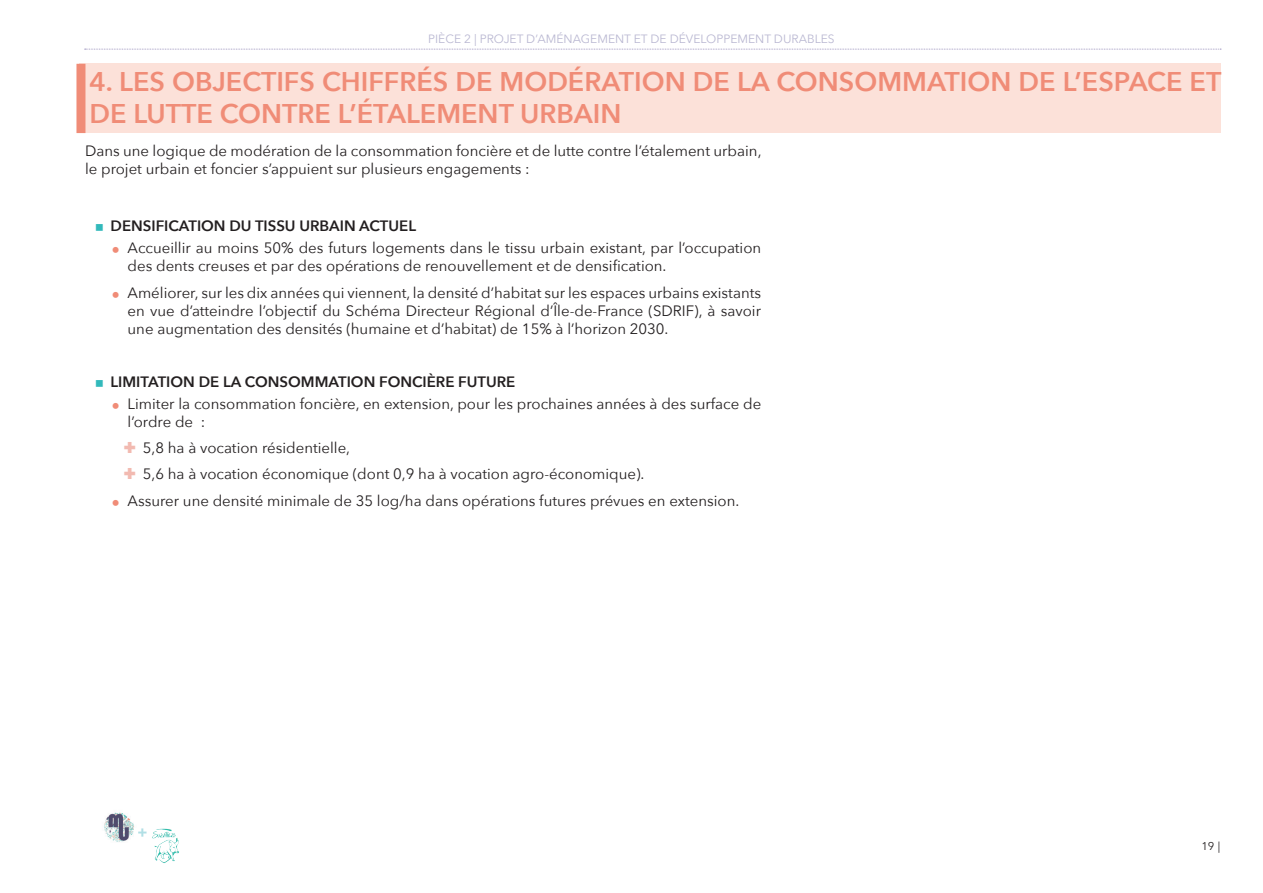
<style>
.page{position:relative;width:1263px;height:893px;background:#fff}
.page>*{position:absolute;margin:0;border:0;box-sizing:border-box;transform-origin:0 0}
.t1{font:600 27px/32.4px "Avenir Next";color:#f08c77}
.t2{font:15px/18px "Avenir Next";color:#231f20}
.t3{font:600 15px "Avenir Next";color:#231f20}
.t4{font:700 15px "Avenir Next";color:#b1dfe5}
.t5{font:12px "Avenir Next";color:#bab8d2}
.t6{font:11.25px "Avenir Next";color:#231f20}
</style>
<div class="page">
<img style="left:104px;top:812px;width:30px;height:30px">
<img style="left:152px;top:828px;width:27px;height:35px">
<svg style="left:85px;top:49px;width:1136px;height:1px"></svg>
<div style="left:79px;top:64px;width:1142px;height:69px;background:#fce1d9"></div>
<div style="left:76px;top:64px;width:9px;height:69px;background:#f08c77"></div>
<p class="t5" style="left:428px;top:28px;width:408px">PIÈCE 2 | PROJET D’AMÉNAGEMENT ET DE DÉVELOPPEMENT DURABLES</p>
<h1 class="t1" style="left:89px;top:64px;width:1133px">4. LES OBJECTIFS CHIFFRÉS DE MODÉRATION DE LA CONSOMMATION DE L’ESPACE ET<br>DE LUTTE CONTRE L’ÉTALEMENT URBAIN</h1>
<p class="t2" style="left:85px;top:141px;width:678px">Dans une logique de modération de la consommation foncière et de lutte contre l’étalement urbain, le projet urbain et foncier s’appuient sur plusieurs engagements :</p>
<p class="t3" style="left:111px;top:212px;width:307px">DENSIFICATION DU TISSU URBAIN ACTUEL</p>
<p class="t2" style="left:128px;top:238px;width:635px">Accueillir au moins 50% des futurs logements dans le tissu urbain existant, par l’occupation des dents creuses et par des opérations de renouvellement et de densification.</p>
<p class="t2" style="left:128px;top:283px;width:635px;text-align:justify">Améliorer, sur les dix années qui viennent, la densité d’habitat sur les espaces urbains existants en vue d’atteindre l’objectif du Schéma Directeur Régional d’Île-de-France (SDRIF), à savoir une augmentation des densités (humaine et d’habitat) de 15% à l’horizon 2030.</p>
<p class="t3" style="left:111px;top:368px;width:406px">LIMITATION DE LA CONSOMMATION FONCIÈRE FUTURE</p>
<p class="t2" style="left:128px;top:394px;width:635px">Limiter la consommation foncière, en extension, pour les prochaines années à des surface de l’ordre de :</p>
<p class="t2" style="left:143px;top:438px;width:209px">5,8 ha à vocation résidentielle,</p>
<p class="t2" style="left:143px;top:464px;width:503px">5,6 ha à vocation économique (dont 0,9 ha à vocation agro-économique).</p>
<p class="t2" style="left:128px;top:491px;width:613px">Assurer une densité minimale de 35 log/ha dans opérations futures prévues en extension.</p>
<p class="t4" style="left:137px;top:819px;width:11px">+</p>
<p class="t6" style="left:1202px;top:837px;width:20px">19 |</p>
</div>
